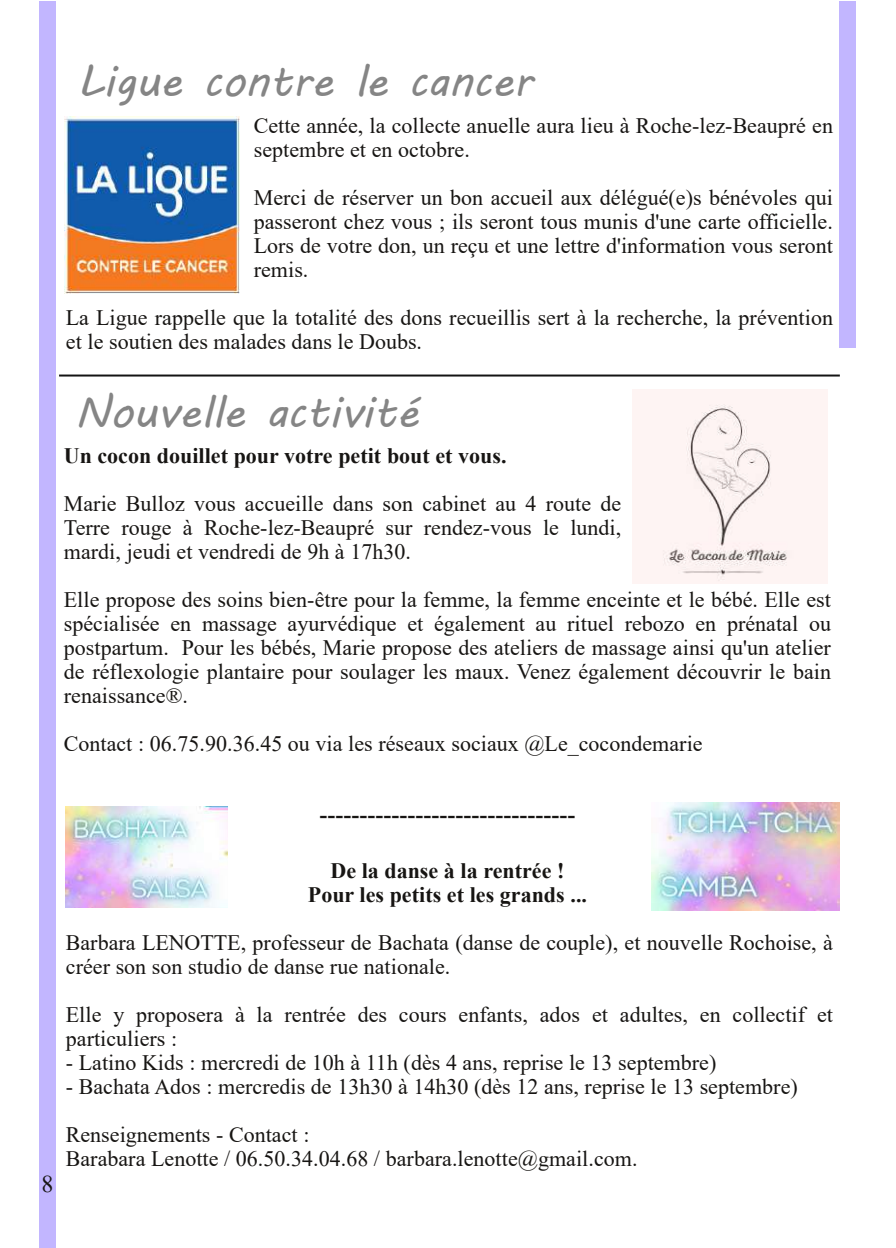
<style>
.page{position:relative;width:896px;height:1248px;background:#fff}
.page>*{position:absolute;margin:0;border:0;box-sizing:border-box;transform-origin:0 0}
.t1{font:44px "MV Boli";color:#858585}
.t2{font:24px "Arial";color:#171513}
.t3{font:24px "Times New Roman";color:#171513}
.t4{font:22px/24px "Times New Roman";color:#171513}
.t5{font:700 22px/24px "Times New Roman";color:#171513;text-align:center}
</style>
<div class="page">
<div style="left:39px;top:1px;width:16px;height:1246px;background:#c2b6ff"></div>
<div style="left:839px;top:1px;width:16px;height:347px;background:#c2b6ff"></div>
<img style="left:65px;top:117px;width:175px;height:176px">
<hr style="left:59px;top:374px;width:781px;height:2px;background:#141414">
<img style="left:633px;top:389px;width:194px;height:194px">
<img style="left:65px;top:806px;width:162px;height:101px">
<img style="left:652px;top:802px;width:187px;height:108px">
<h1 class="t1" style="left:77px;top:45px;width:456px">Ligue contre le cancer</h1>
<p class="t4" style="left:254px;top:113px;width:581px">Cette année, la collecte anuelle aura lieu à Roche-lez-Beaupré en septembre et en octobre.</p>
<p class="t4" style="left:254px;top:185px;width:581px;text-align:justify">Merci de réserver un bon accueil aux délégué(e)s bénévoles qui passeront chez vous ; ils seront tous munis d'une carte officielle.<br>Lors de votre don, un reçu et une lettre d'information vous seront remis.</p>
<p class="t4" style="left:66px;top:305px;width:768px">La Ligue rappelle que la totalité des dons recueillis sert à la recherche, la prévention et le soutien des malades dans le Doubs.</p>
<h1 class="t1" style="left:75px;top:377px;width:345px">Nouvelle activité</h1>
<p class="t5" style="left:64px;top:443px;width:444px">Un cocon douillet pour votre petit bout et vous.</p>
<p class="t4" style="left:64px;top:491px;width:559px;text-align:justify">Marie Bulloz vous accueille dans son cabinet au 4 route de Terre rouge à Roche-lez-Beaupré sur rendez-vous le lundi, mardi, jeudi et vendredi de 9h à 17h30.</p>
<p class="t4" style="left:64px;top:587px;width:768px;text-align:justify">Elle propose des soins bien-être pour la femme, la femme enceinte et le bébé. Elle est spécialisée en massage ayurvédique et également au rituel rebozo en prénatal ou postpartum. Pour les bébés, Marie propose des ateliers de massage ainsi qu'un atelier de réflexologie plantaire pour soulager les maux. Venez également découvrir le bain renaissance®.</p>
<p class="t4" style="left:64px;top:731px;width:640px">Contact : 06.75.90.36.45 ou via les réseaux sociaux @Le_cocondemarie</p>
<p class="t2" style="left:319px;top:801px;width:257px">--------------------------------</p>
<p class="t3" style="left:41px;top:1169px;width:13px">8</p>
<p class="t5" style="left:308px;top:858px;width:281px">De la danse à la rentrée !<br>Pour les petits et les grands ...</p>
<p class="t4" style="left:66px;top:930px;width:768px">Barbara LENOTTE, professeur de Bachata (danse de couple), et nouvelle Rochoise, à créer son son studio de danse rue nationale.</p>
<p class="t4" style="left:66px;top:1002px;width:768px">Elle y proposera à la rentrée des cours enfants, ados et adultes, en collectif et particuliers :</p>
<p class="t4" style="left:66px;top:1050px;width:652px">- Latino Kids : mercredi de 10h à 11h (dès 4 ans, reprise le 13 septembre)</p>
<p class="t4" style="left:66px;top:1062px;width:733px;line-height:48px">- Bachata Ados : mercredis de 13h30 à 14h30 (dès 12 ans, reprise le 13 septembre)<br>Renseignements - Contact :</p>
<p class="t4" style="left:66px;top:1146px;width:573px">Barabara Lenotte / 06.50.34.04.68 / barbara.lenotte@gmail.com.</p>
</div>
